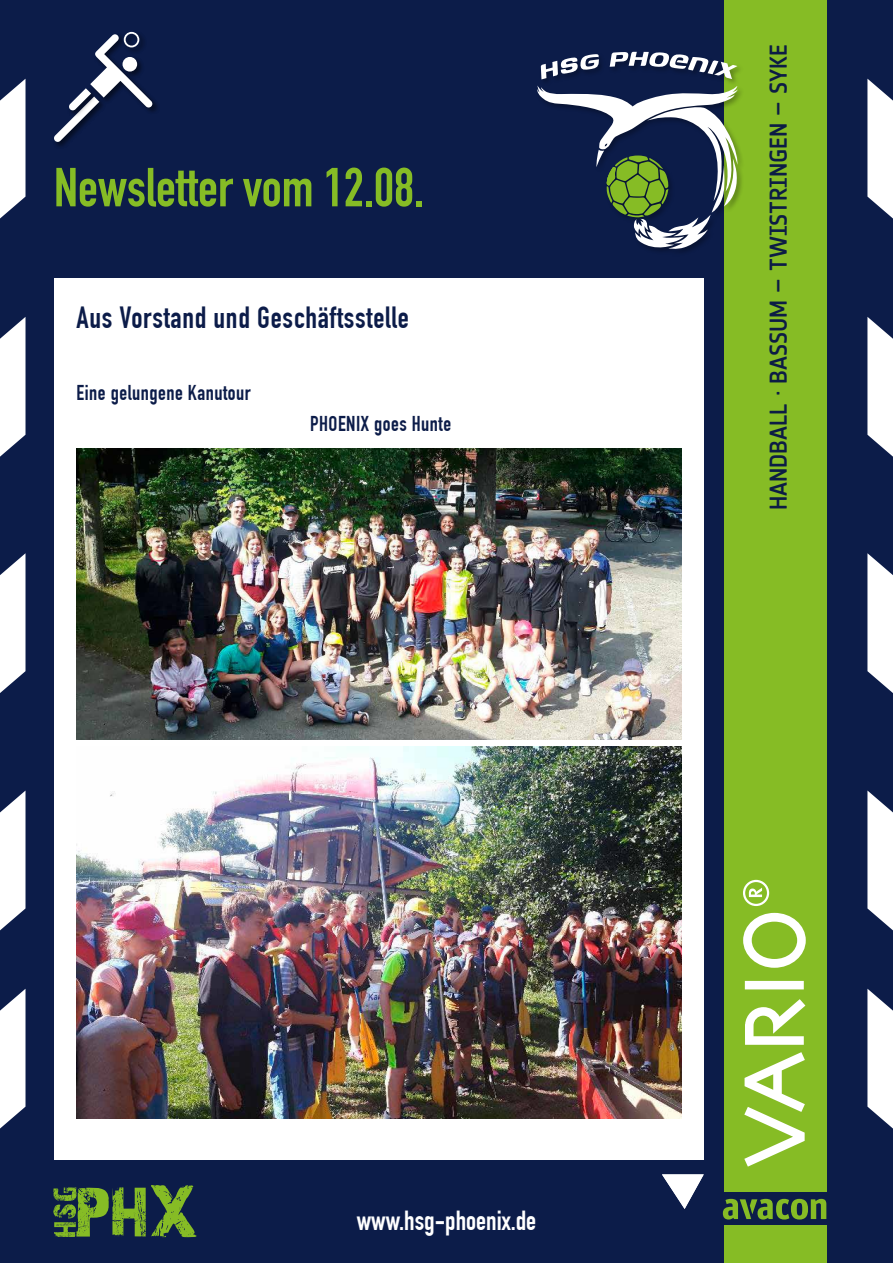
<style>
.page{position:relative;width:893px;height:1263px;background:#0c1c49}
.page>*{position:absolute;margin:0;border:0;box-sizing:border-box;transform-origin:0 0}
.t1{font:700 54px "DIN Condensed";color:#86bc25}
.t2{font:700 30px "DIN Condensed";letter-spacing:.025em;color:#0c1c49}
.t3{font:700 27px "DIN Condensed";color:#fff}
.t4{font:500 24px "Notes Soft";color:#0c1c45}
.t5{font:700 21px "DIN Condensed";letter-spacing:.025em;color:#0c1c49}
</style>
<div class="page">
<svg style="left:53px;top:1185px;width:143px;height:52px"></svg>
<div style="left:724px;top:0;width:102px;height:1046px;background:#86bc25"></div>
<div style="left:724px;top:1037px;width:102px;height:154px;background:#86bc25"></div>
<div style="left:724px;top:1225px;width:102px;height:38px;background:#86bc25"></div>
<div style="left:54px;top:279px;width:650px;height:881px;background:#fff"></div>
<svg style="left:723px;top:1199px;width:103px;height:20px"></svg>
<svg style="left:745px;top:981px;width:59px;height:8px"></svg>
<svg style="left:744px;top:1052px;width:61px;height:114px"></svg>
<svg style="left:743px;top:913px;width:63px;height:55px"></svg>
<svg style="left:745px;top:999px;width:60px;height:46px"></svg>
<svg style="left:743px;top:880px;width:26px;height:26px"></svg>
<div style="left:53px;top:95px;width:53px;height:54px;background:#000;opacity:.3"></div>
<div style="left:89px;top:33px;width:71px;height:82px;background:#000;opacity:.3"></div>
<svg style="left:54px;top:32px;width:98px;height:110px"></svg>
<div style="left:535px;top:50px;width:210px;height:206px;background:#000;opacity:.3"></div>
<svg style="left:537px;top:85px;width:202px;height:168px"></svg>
<svg style="left:541px;top:54px;width:58px;height:25px"></svg>
<svg style="left:610px;top:51px;width:127px;height:28px"></svg>
<svg style="left:0;top:317px;width:26px;height:140px"></svg>
<svg style="left:867px;top:317px;width:26px;height:140px;background:#d4d7df"></svg>
<svg style="left:0;top:79px;width:26px;height:140px"></svg>
<svg style="left:867px;top:79px;width:26px;height:140px;background:#d4d7df"></svg>
<svg style="left:0;top:553px;width:26px;height:140px;background:#d4d7df"></svg>
<svg style="left:867px;top:553px;width:26px;height:140px;background:#d4d7df"></svg>
<svg style="left:0;top:989px;width:26px;height:140px;background:#d4d7df"></svg>
<svg style="left:867px;top:989px;width:26px;height:140px;background:#d4d7df"></svg>
<svg style="left:0;top:790px;width:26px;height:141px"></svg>
<svg style="left:867px;top:790px;width:26px;height:141px"></svg>
<svg style="left:662px;top:1174px;width:42px;height:35px"></svg>
<img style="left:77px;top:448px;width:605px;height:292px">
<img style="left:77px;top:746px;width:605px;height:373px">
<h1 class="t1" style="left:54px;top:156px;width:372px">Newsletter vom 12.08.</h1>
<h2 class="t2" style="left:77px;top:299px;width:334px">Aus Vorstand und Geschäftsstelle</h2>
<p class="t5" style="left:77px;top:380px;width:176px">Eine gelungene Kanutour</p>
<p class="t5" style="left:310px;top:411px;width:143px">PHOENIX goes Hunte</p>
<p class="t4" style="left:765px;top:510px;width:467px;rotate:-90deg">Handball · Bassum – Twistringen – Syke</p>
<p class="t3" style="left:357px;top:1205px;width:181px">www.hsg-phoenix.de</p>
</div>
